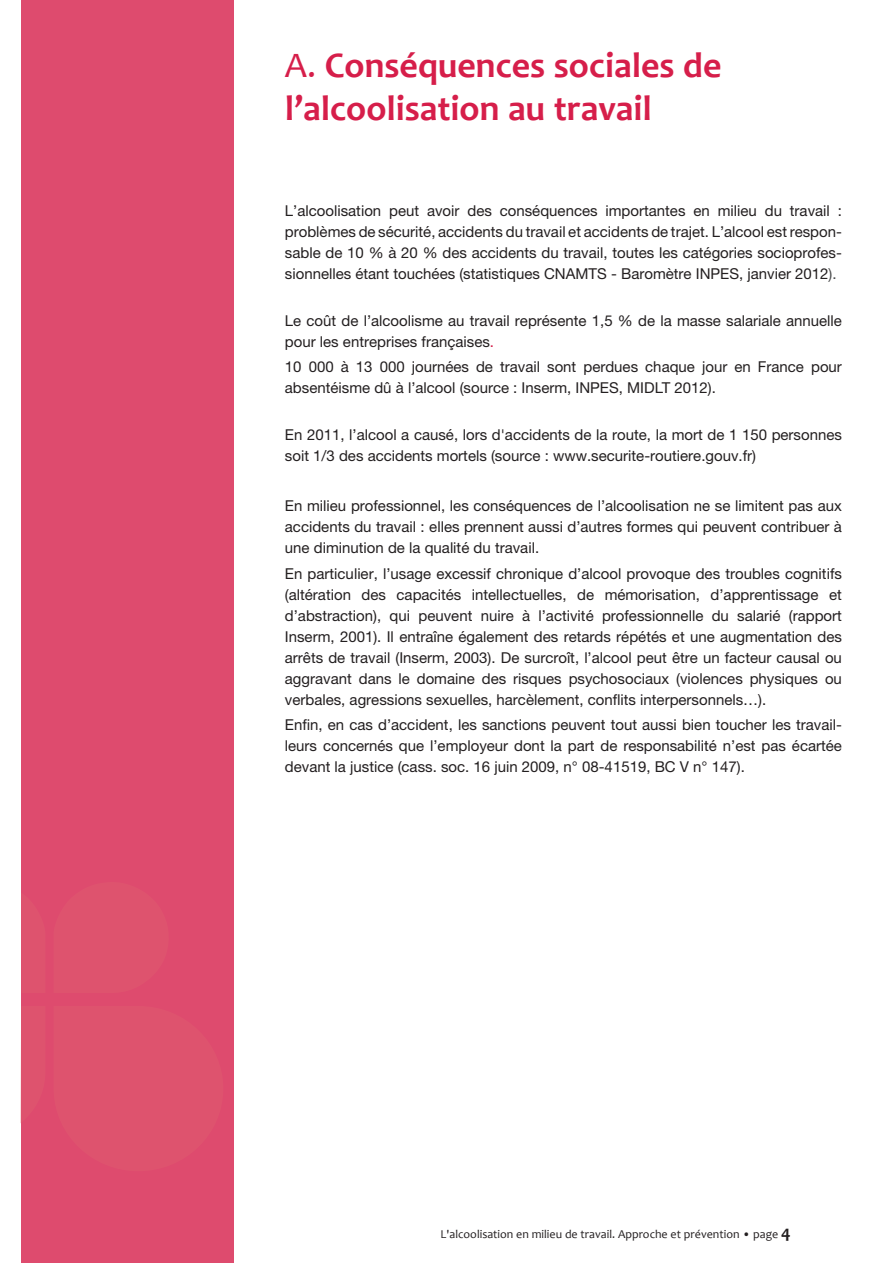
<style>
.page{position:relative;width:893px;height:1263px;background:#fff}
.page>*{position:absolute;margin:0;border:0;box-sizing:border-box;transform-origin:0 0}
.t1{font:700 36px/43.2px "Candara";color:#d61e4a}
.t2{font:15px/21px "Helvetica Neue";color:#231f20;text-align:justify}
.t3{font:12px "Candara";color:#231f20}
.s1{font-weight:400}
.s2{color:#494a4b}
.s3{color:#d61e4a}
.s4{font-weight:700;font-size:18px}
</style>
<div class="page">
<div style="left:21px;top:0;width:213px;height:1263px;background:#de4b6e"></div>
<svg style="left:20px;top:1056px;width:1px;height:67px"></svg>
<h1 class="t1" style="left:285px;top:43px;width:438px"><span class="s1">A.</span> Conséquences sociales de l’alcoolisation au travail</h1>
<p class="t2" style="left:285px;top:200px;width:559px">L’alcoolisation peut avoir des conséquences importantes en milieu du travail : problèmes de sécurité, accidents du travail et accidents de trajet. L’alcool est respon&shy;sable de 10 % à 20 % des accidents du travail, toutes les catégories socioprofes&shy;sionnelles étant touchées (statistiques CNAMTS - Baromètre INPES, janvier 2012<span class="s2">).</span></p>
<p class="t2" style="left:285px;top:310px;width:559px">Le coût de l’alcoolisme au travail représente 1,5 % de la masse salariale annuelle pour les entreprises françaises<span class="s3">.</span></p>
<p class="t2" style="left:285px;top:356px;width:559px">10 000 à 13 000 journées de travail sont perdues chaque jour en France pour absentéisme dû à l’alcool (source : Inserm, INPES, MIDLT 2012).</p>
<p class="t2" style="left:285px;top:424px;width:559px">En 2011, l’alcool a causé, lors d'accidents de la route, la mort de 1 150 personnes soit 1/3 des accidents mortels (source : www.securite-routiere.gouv.fr)</p>
<p class="t2" style="left:285px;top:495px;width:559px">En milieu professionnel, les conséquences de l’alcoolisation ne se limitent pas aux accidents du travail : elles prennent aussi d’autres formes qui peuvent contribuer à une diminution de la qualité du travail.</p>
<p class="t2" style="left:285px;top:563px;width:559px">En particulier, l’usage excessif chronique d’alcool provoque des troubles cognitifs (altération des capacités intellectuelles, de mémorisation, d’apprentissage et d’abstraction), qui peuvent nuire à l’activité professionnelle du salarié (rapport Inserm, 2001). Il entraîne également des retards répétés et une augmentation des arrêts de travail (Inserm, 2003). De surcroît, l’alcool peut être un facteur causal ou aggravant dans le domaine des risques psychosociaux (violences physiques ou verbales, agressions sexuelles, harcèlement, conflits interpersonnels…).</p>
<p class="t2" style="left:285px;top:714px;width:559px">Enfin, en cas d’accident, les sanctions peuvent tout aussi bien toucher les travail&shy;leurs concernés que l’employeur dont la part de responsabilité n’est pas écartée devant la justice (cass. soc. 16 juin 2009, n° 08-41519, BC V n° 147).</p>
<p class="t3" style="left:441px;top:1227px;width:352px">L'alcoolisation en milieu de travail. Approche et prévention • page <span class="s4">4</span></p>
</div>
